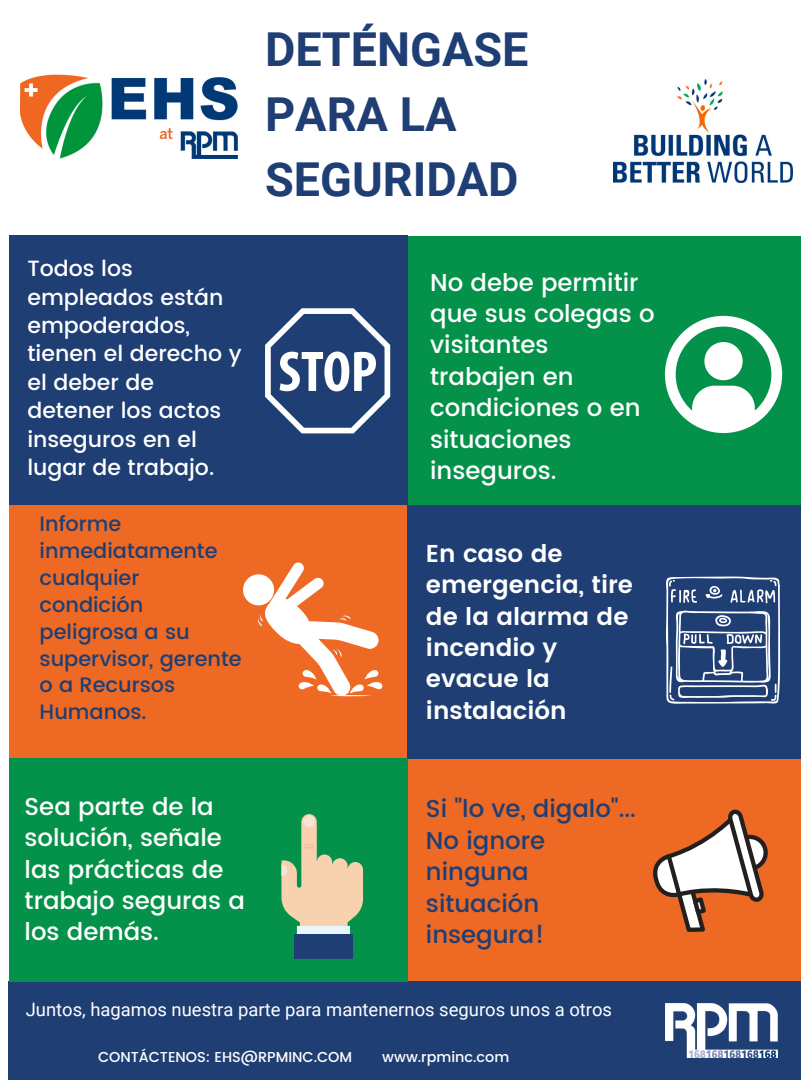
<style>
.page{position:relative;width:810px;height:1080px;background:#fff}
.page>*{position:absolute;margin:0;border:0;box-sizing:border-box;transform-origin:0 0}
.t1{font:700 46.81px/65.1px "Roboto";color:#1e3e74}
.t2{font:500 24.38px/31.4px "Poppins";color:#fff}
.t3{font:600 24.38px/31.4px "Poppins";color:#fff}
.t4{font:500 24.38px/31.4px "Poppins";color:#1e3e74}
.t5{font:500 22.06px/28.4px "Poppins";color:#fff}
.t6{font:500 20.88px/26.9px "Poppins";color:#1e3e74}
.t7{font:18.44px "Roboto";color:#fff}
.t8{font:500 14.38px "Poppins";color:#fff}
</style>
<div class="page">
<div style="left:405px;top:687px;width:396px;height:315px;background:#ed6924"></div>
<div style="left:9px;top:982px;width:792px;height:98px;background:#1e3e74"></div>
<div style="left:408px;top:236px;width:393px;height:270px;background:#04924a"></div>
<div style="left:9px;top:505px;width:399px;height:254px;background:#ed6924"></div>
<div style="left:408px;top:505px;width:393px;height:254px;background:#1e3e74"></div>
<div style="left:9px;top:759px;width:399px;height:223px;background:#04924a"></div>
<div style="left:9px;top:236px;width:399px;height:269px;background:#1e3e74"></div>
<img style="left:666px;top:1004px;width:112px;height:54px">
<img style="left:613px;top:80px;width:180px;height:102px">
<img style="left:20px;top:74px;width:218px;height:85px">
<div style="left:243px;top:574px;width:31px;height:31px;background:#fff;border-radius:50%"></div>
<svg style="left:258px;top:562px;width:125px;height:134px"></svg>
<svg style="left:666px;top:577px;width:114px;height:127px"></svg>
<svg style="left:665px;top:316px;width:117px;height:117px"></svg>
<svg style="left:653px;top:809px;width:115px;height:123px"></svg>
<svg style="left:281px;top:814px;width:82px;height:120px"></svg>
<div style="left:294px;top:934px;width:59px;height:24px;background:#1e3e74"></div>
<svg style="left:265px;top:308px;width:125px;height:125px"></svg>
<p class="t5" style="left:27px;top:254px;width:216px">Todos los empleados están empoderados, tienen el derecho y el deber de detener los actos inseguros en el lugar de trabajo.</p>
<p class="t6" style="left:40px;top:511px;width:204px">Informe inmediatamente cualquier condición peligrosa a su supervisor, gerente o a Recursos<br>Humanos.</p>
<h1 class="t1" style="left:265px;top:17px;width:265px">DETÉNGASE<br>PARA LA<br>SEGURIDAD</h1>
<p class="t2" style="left:430px;top:266px;width:226px">No debe permitir que sus colegas o visitantes trabajen en condiciones o en situaciones inseguros.</p>
<p class="t3" style="left:426px;top:538px;width:209px">En caso de emergencia, tire de la alarma de incendio y evacue la instalación</p>
<p class="t2" style="left:25px;top:791px;width:222px">Sea parte de la solución, señale las prácticas de trabajo seguras a los demás.</p>
<p class="t4" style="left:426px;top:793px;width:211px">Si "lo ve, digalo"...<br>No ignore ninguna situación insegura!</p>
<p class="t7" style="left:26px;top:999px;width:588px">Juntos, hagamos nuestra parte para mantenernos seguros unos a otros</p>
<p class="t8" style="left:98px;top:1048px;width:256px">CONTÁCTENOS: EHS@RPMINC.COM</p>
<p class="t8" style="left:382px;top:1048px;width:128px">www.rpminc.com</p>
</div>
